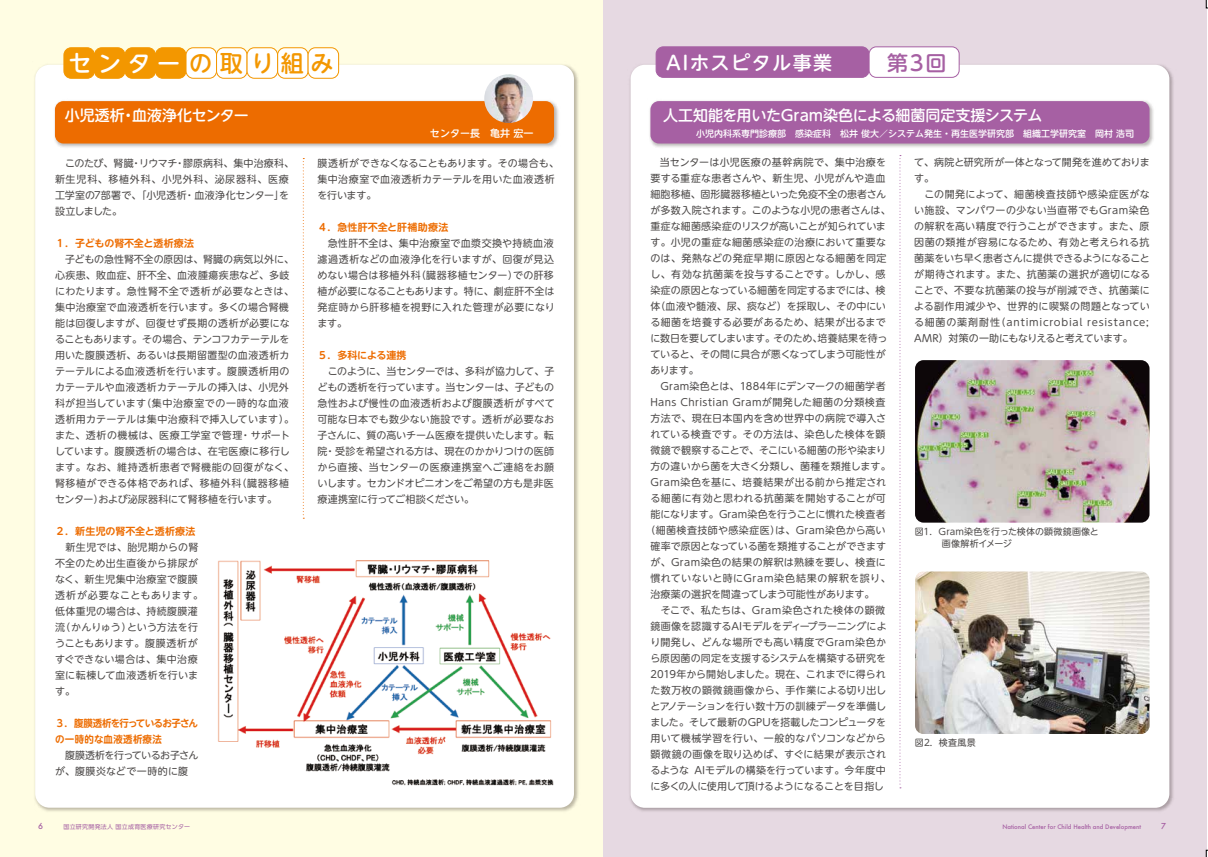
<style>
.page{position:relative;width:1208px;height:857px;background:#fff}
.page>*{position:absolute;margin:0;border:0;box-sizing:border-box;transform-origin:0 0}
.t1{font:500 23.1px "UD Shin M Go Pro";letter-spacing:.28em;color:#f39700}
.t2{font:500 21px "UD Shin M Go Pro";color:#a660a3}
.t3{font:500 19px "UD Shin M Go Pro";letter-spacing:.08em;color:#fff}
.t4{font:500 15px "UD Shin M Go Pro";color:#fff}
.t5{font:10px/16px "UD Shin M Go Pro";letter-spacing:.015em;color:#4c4948}
.t6{font:10px "UD Shin M Go Pro";letter-spacing:.035em;color:#4c4948}
.t7{font:10px "UD Shin M Go Pro";letter-spacing:-.01em;color:#4c4948}
.t8{font:10px/16px "UD Shin M Go Pro";letter-spacing:-.015em;color:#4c4948}
.t9{font:10px "UD Shin M Go Pro";letter-spacing:-.035em;color:#4c4948}
.t10{font:10px "UD Shin M Go Pro";letter-spacing:-.005em;color:#4c4948}
.t11{font:10px "UD Shin M Go Pro";letter-spacing:.04em;color:#4c4948}
.t12{font:10px "UD Shin M Go Pro";letter-spacing:-.02em;color:#4c4948}
.t13{font:700 10px "UD Shin M Go Pro De";letter-spacing:-.01em;color:#ed6c00}
.t14{font:700 10px/16px "UD Shin M Go Pro De";letter-spacing:-.01em;color:#ed6c00;scale:.95 1}
.t15{font:10px "UD Shin M Go Pro";letter-spacing:-.025em;color:#4c4948}
.t16{font:10px "UD Shin M Go Pro";letter-spacing:.05em;color:#4c4948}
.t17{font:10px "UD Shin M Go Pro";letter-spacing:.045em;color:#4c4948}
.t18{font:700 10px "UD Shin M Go Pro De";letter-spacing:.015em;color:#ed6c00}
.t19{font:500 10px "UD Shin M Go Pro";color:#fff}
.t20{font:500 9px "UD Shin M Go Pro";color:#fff}
.t21{font:9px/12px "UD Shin M Go Pro";letter-spacing:.015em;color:#4c4948}
.t22{font:500 8px "Futura";color:#a660a3}
.t23{font:500 6px "Futura";color:#a660a3}
.t24{font:6px "UD Shin Go Pro";letter-spacing:.04em;color:#a660a3}
.s1{color:#fff}
</style>
<div class="page">
<div style="left:602px;top:0;width:604px;height:857px;background:#e6d9e2"></div>
<div style="left:0;top:0;width:602px;height:857px;background:#fffde3"></div>
<div style="left:630px;top:65px;width:539px;height:742px;background:#fff;border-radius:14px"></div>
<div style="left:35px;top:65px;width:539px;height:742px;background:#fff;border-radius:14px"></div>
<svg style="left:899px;top:155px;width:2px;height:633px"></svg>
<img style="left:649px;top:100px;width:505px;height:48px">
<div style="left:650px;top:101px;width:499px;height:42px;background:#a660a3;border-radius:9px"></div>
<div style="left:656px;top:47px;width:213px;height:30px;background:#a660a3;border-radius:7px"></div>
<div style="left:655px;top:46px;width:214px;height:32px;border:1px solid #a660a3;border-radius:7px"></div>
<div style="left:869px;top:47px;width:90px;height:30px;background:#fff;border-radius:7px"></div>
<div style="left:868px;top:46px;width:91px;height:32px;border:1px solid #a660a3;border-radius:7px"></div>
<div style="left:64px;top:48px;width:30px;height:30px;background:#f39700;border-radius:7px"></div>
<div style="left:64px;top:47px;width:31px;height:32px;border:1px solid #f39700;border-radius:7px"></div>
<div style="left:94px;top:48px;width:31px;height:30px;background:#f39700;border-radius:7px"></div>
<div style="left:94px;top:47px;width:31px;height:32px;border:1px solid #f39700;border-radius:7px"></div>
<div style="left:125px;top:48px;width:30px;height:30px;background:#f39700;border-radius:7px"></div>
<div style="left:125px;top:47px;width:31px;height:32px;border:1px solid #f39700;border-radius:7px"></div>
<div style="left:155px;top:48px;width:31px;height:30px;background:#f39700;border-radius:7px"></div>
<div style="left:155px;top:47px;width:31px;height:32px;border:1px solid #f39700;border-radius:7px"></div>
<div style="left:186px;top:48px;width:30px;height:30px;background:#fff;border-radius:7px"></div>
<div style="left:186px;top:47px;width:31px;height:32px;border:1px solid #f39700;border-radius:7px"></div>
<div style="left:277px;top:48px;width:31px;height:30px;background:#fff;border-radius:7px"></div>
<div style="left:277px;top:47px;width:31px;height:32px;border:1px solid #f39700;border-radius:7px"></div>
<div style="left:308px;top:48px;width:31px;height:30px;background:#fff;border-radius:7px"></div>
<div style="left:308px;top:47px;width:31px;height:32px;border:1px solid #f39700;border-radius:7px"></div>
<div style="left:216px;top:48px;width:31px;height:30px;background:#fff;border-radius:7px"></div>
<div style="left:216px;top:47px;width:31px;height:32px;border:1px solid #f39700;border-radius:7px"></div>
<div style="left:247px;top:48px;width:30px;height:30px;background:#fff;border-radius:7px"></div>
<div style="left:247px;top:47px;width:31px;height:32px;border:1px solid #f39700;border-radius:7px"></div>
<img style="left:54px;top:100px;width:505px;height:48px">
<div style="left:55px;top:101px;width:499px;height:42px;background:#ed6c00;border-radius:9px"></div>
<svg style="left:303px;top:158px;width:1px;height:360px"></svg>
<img style="left:484px;top:74px;width:49px;height:49px;border-radius:24px">
<img style="left:217px;top:560px;width:337px;height:226px">
<img style="left:915px;top:360px;width:234px;height:162px">
<img style="left:915px;top:571px;width:234px;height:163px">
<h1 class="t1" style="left:68px;top:44px;width:266px"><span class="s1">センター</span>の取り組み</h1>
<h3 class="t3" style="left:666px;top:47px;width:167px">AIホスピタル事業</h3>
<h2 class="t2" style="left:887px;top:46px;width:61px">第3回</h2>
<h3 class="t4" style="left:65px;top:103px;width:215px">小児透析・血液浄化センター　　</h3>
<h3 class="t4" style="left:663px;top:103px;width:381px">人工知能を用いたGram染色による細菌同定支援システム</h3>
<p class="t19" style="left:430px;top:125px;width:105px">センター長　亀井 宏一</p>
<p class="t5" style="left:55px;top:154px;width:240px">　このたび、腎臓・リウマチ・膠原病科、集中治療科、新生児科、移植外科、小児外科、泌尿器科、医療工学室の7部署で、「小児透析・血液浄化センター」を設立しました。</p>
<p class="t13" style="left:55px;top:235px;width:141px">１．子どもの腎不全と透析療法</p>
<p class="t5" style="left:55px;top:250px;width:240px">　子どもの急性腎不全の原因は、腎臓の病気以外に、心疾患、敗血症、肝不全、血液腫瘍疾患など、多岐にわたります。急性腎不全で透析が必要なときは、集中治療室で血液透析を行います。多くの場合腎機能は回復しますが、回復せず長期の透析が必要になることもあります。その場合、テンコフカテーテルを用いた腹膜透析、あるいは長期留置型の血液透析カテーテルによる血液透析を行います。腹膜透析用のカテーテルや血液透析カテーテルの挿入は、小児外科が担当しています（集中治療室での一時的な血液透析用カテーテルは集中治療科で挿入しています）。また、透析の機械は、医療工学室で管理・サポートしています。腹膜透析の場合は、在宅医療に移行します。なお、維持透析患者で腎機能の回復がなく、腎移植ができる体格であれば、移植外科（臓器移植センター）および泌尿器科にて腎移植を行います。</p>
<p class="t13" style="left:55px;top:523px;width:142px">２．新生児の腎不全と透析療法</p>
<p class="t5" style="left:55px;top:538px;width:149px">　新生児では、胎児期からの腎不全のため出生直後から排尿がなく、新生児集中治療室で腹膜透析が必要なこともあります。低体重児の場合は、持続腹膜灌流（かんりゅう）という方法を行うこともあります。腹膜透析がすぐできない場合は、集中治療室に転棟して血液透析を行います。</p>
<p class="t14" style="left:55px;top:714px;width:152px">３．腹膜透析を行っているお子さんの一時的な血液透析療法</p>
<p class="t8" style="left:55px;top:746px;width:145px;text-indent:10px">腹膜透析を行っているお子さんが、腹膜炎などで一時的に腹</p>
<p class="t20" style="left:696px;top:126px;width:439px">小児内科系専門診療部　感染症科　松井 俊大／システム発生・再生医学研究部　組織工学研究室　岡村 浩司</p>
<p class="t5" style="left:914px;top:153px;width:237px">て、病院と研究所が一体となって開発を進めております。<br>　この開発によって、細菌検査技師や感染症医がない施設、マンパワーの少ない当直帯でもGram染色の解釈を高い精度で行うことができます。また、原因菌の類推が容易になるため、有効と考えられる抗菌薬をいち早く患者さんに提供できるようになることが期待されます。また、抗菌薬の選択が適切になることで、不要な抗菌薬の投与が削減でき、抗菌薬による副作用減少や、世界的に喫緊の問題となっている細菌の薬剤耐性（antimicrobial resistance;<br>AMR）対策の一助にもなりえると考えています。</p>
<p class="t17" style="left:660px;top:154px;width:228px">当センターは小児医療の基幹病院で、集中治療を</p>
<p class="t5" style="left:650px;top:169px;width:236px">要する重症な患者さんや、新生児、小児がんや造血</p>
<p class="t7" style="left:650px;top:186px;width:237px">細胞移植、固形臓器移植といった免疫不全の患者さん</p>
<p class="t5" style="left:650px;top:201px;width:242px">が多数入院されます。このような小児の患者さんは、</p>
<p class="t15" style="left:650px;top:218px;width:237px">重症な細菌感染症のリスクが高いことが知られていま</p>
<p class="t5" style="left:650px;top:233px;width:237px">す。小児の重症な細菌感染症の治療において重要な</p>
<p class="t5" style="left:650px;top:249px;width:237px">のは、発熱などの発症早期に原因となる細菌を同定</p>
<p class="t5" style="left:650px;top:265px;width:236px">し、有効な抗菌薬を投与することです。しかし、感</p>
<p class="t8" style="left:650px;top:281px;width:237px">染症の原因となっている細菌を同定するまでには、検</p>
<p class="t10" style="left:650px;top:298px;width:237px">体（血液や髄液、尿、痰など）を採取し、その中にい</p>
<p class="t5" style="left:650px;top:313px;width:237px">る細菌を培養する必要があるため、結果が出るまで</p>
<p class="t9" style="left:650px;top:330px;width:238px">に数日を要してしまいます。そのため、培養結果を待っ</p>
<p class="t10" style="left:650px;top:346px;width:237px">ていると、その間に具合が悪くなってしまう可能性が</p>
<p class="t5" style="left:650px;top:361px;width:50px">あります。</p>
<p class="t5" style="left:650px;top:377px;width:237px">　Gram染色とは、1884年にデンマークの細菌学者</p>
<p class="t6" style="left:650px;top:394px;width:236px">Hans Christian Gramが開発した細菌の分類検査</p>
<p class="t5" style="left:650px;top:409px;width:237px">方法で、現在日本国内を含め世界中の病院で導入さ</p>
<p class="t5" style="left:650px;top:425px;width:237px">れている検査です。その方法は、染色した検体を顕</p>
<p class="t8" style="left:650px;top:441px;width:237px">微鏡で観察することで、そこにいる細菌の形や染まり</p>
<p class="t5" style="left:650px;top:457px;width:242px">方の違いから菌を大きく分類し、菌種を類推します。</p>
<p class="t5" style="left:650px;top:473px;width:237px">Gram染色を基に、培養結果が出る前から推定され</p>
<p class="t5" style="left:650px;top:489px;width:237px">る細菌に有効と思われる抗菌薬を開始することが可</p>
<p class="t7" style="left:650px;top:506px;width:237px">能になります。Gram染色を行うことに慣れた検査者</p>
<p class="t6" style="left:645px;top:522px;width:242px">（細菌検査技師や感染症医）は、Gram染色から高い</p>
<p class="t12" style="left:650px;top:538px;width:237px">確率で原因となっている菌を類推することができます</p>
<p class="t11" style="left:650px;top:554px;width:237px">が、Gram染色の結果の解釈は熟練を要し、検査に</p>
<p class="t16" style="left:650px;top:570px;width:242px">慣れていないと時にGram染色結果の解釈を誤り、</p>
<p class="t12" style="left:650px;top:586px;width:225px">治療薬の選択を間違ってしまう可能性があります。</p>
<p class="t6" style="left:650px;top:602px;width:236px">　そこで、私たちは、Gram染色された検体の顕微</p>
<p class="t5" style="left:650px;top:617px;width:238px">鏡画像を認識するAIモデルをディープラーニングによ</p>
<p class="t11" style="left:650px;top:634px;width:237px">り開発し、どんな場所でも高い精度でGram染色か</p>
<p class="t7" style="left:650px;top:650px;width:237px">ら原因菌の同定を支援するシステムを構築する研究を</p>
<p class="t7" style="left:650px;top:666px;width:237px">2019年から開始しました。現在、これまでに得られ</p>
<p class="t5" style="left:650px;top:681px;width:237px">た数万枚の顕微鏡画像から、手作業による切り出し</p>
<p class="t10" style="left:650px;top:698px;width:237px">とアノテーションを行い数十万の訓練データを準備し</p>
<p class="t9" style="left:650px;top:714px;width:237px">ました。そして最新のGPUを搭載したコンピュータを</p>
<p class="t5" style="left:650px;top:729px;width:237px">用いて機械学習を行い、一般的なパソコンなどから</p>
<p class="t6" style="left:650px;top:746px;width:237px">顕微鏡の画像を取り込めば、すぐに結果が表示され</p>
<p class="t5" style="left:650px;top:761px;width:237px">るような AIモデルの構築を行っています。今年度中</p>
<p class="t9" style="left:650px;top:778px;width:235px">に多くの人に使用して頂けるようになることを目指し</p>
<p class="t5" style="left:317px;top:154px;width:243px">膜透析ができなくなることもあります。その場合も、集中治療室で血液透析カテーテルを用いた血液透析を行います。</p>
<p class="t18" style="left:317px;top:218px;width:132px">４．急性肝不全と肝補助療法</p>
<p class="t5" style="left:317px;top:234px;width:239px;text-align:justify">　急性肝不全は、集中治療室で血漿交換や持続血液濾過透析などの血液浄化を行いますが、回復が見込めない場合は移植外科（臓器移植センター）での肝移植が必要になることもあります。特に、劇症肝不全は発症時から肝移植を視野に入れた管理が必要になります。</p>
<p class="t13" style="left:317px;top:346px;width:91px">５．多科による連携</p>
<p class="t5" style="left:317px;top:362px;width:239px;text-align:justify">　このように、当センターでは、多科が協力して、子どもの透析を行っています。当センターは、子どもの急性および慢性の血液透析および腹膜透析がすべて可能な日本でも数少ない施設です。透析が必要なお子さんに、質の高いチーム医療を提供いたします。転院・受診を希望される方は、現在のかかりつけの医師から直接、当センターの医療連携室へご連絡をお願いします。セカンドオピニオンをご希望の方も是非医療連携室に行ってご相談ください。</p>
<p class="t21" style="left:915px;top:525px;width:185px">図1．Gram染色を行った検体の顕微鏡画像と　　　画像解析イメージ</p>
<p class="t21" style="left:915px;top:736px;width:62px">図2．検査風景</p>
<p class="t22" style="left:38px;top:820px;width:6px">6</p>
<p class="t24" style="left:63px;top:821px;width:128px">国立研究開発法人 国立成育医療研究センター</p>
<p class="t23" style="left:1002px;top:822px;width:140px">National Center for Child Health and Development</p>
<p class="t22" style="left:1161px;top:820px;width:6px">7</p>
</div>
